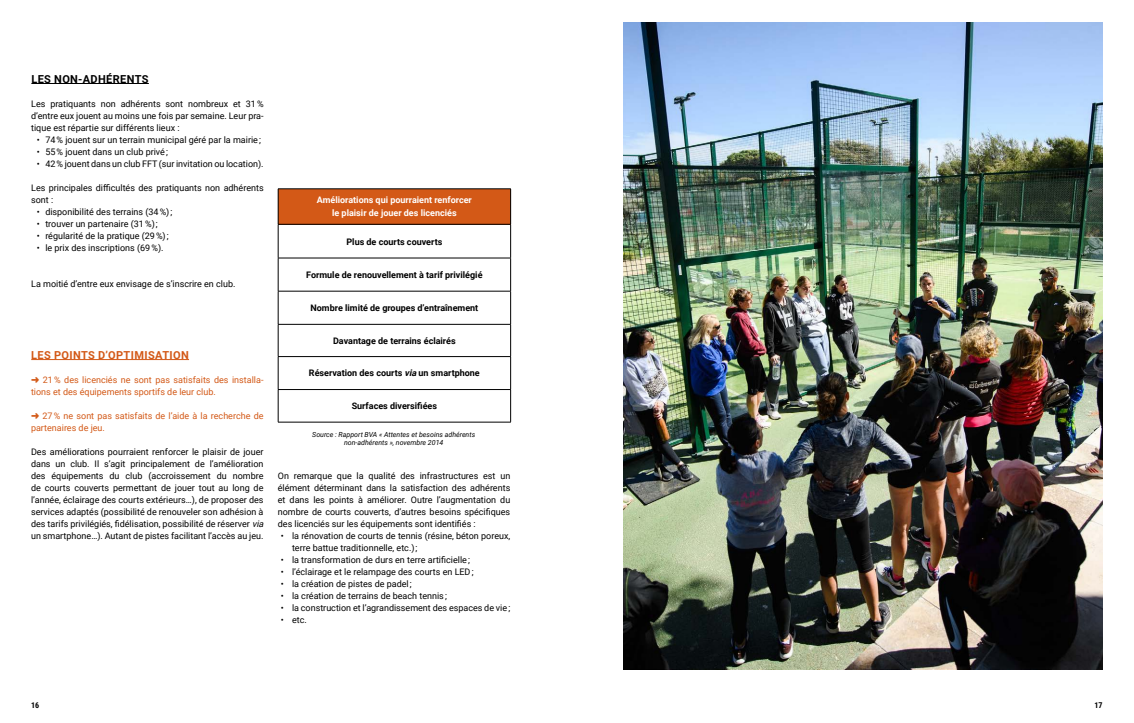
<style>
.page{position:relative;width:1134px;height:723px;background:#fff}
.page>*{position:absolute;margin:0;border:0;box-sizing:border-box;transform-origin:0 0}
.t1{font:700 11px "Roboto";letter-spacing:.035em;color:#d35917}
.t2{font:700 11px "Roboto";letter-spacing:.035em;color:#000}
.t3{font:9px/12px "Roboto";color:#000}
.t4{font:700 9px "Roboto";color:#000}
.t5{font:9px/12px "Roboto";color:#d35917}
.t6{font:700 9px/13px "Roboto";color:#fff;text-align:center}
.t7{font:700 8px "Roboto Condensed";color:#000}
.t8{font:italic 7px/8px "Roboto";color:#000;text-align:center}
.s1{font-style:italic}
</style>
<div class="page">
<hr style="left:31px;top:359px;width:158px;height:1px;background:#d35917">
<div style="left:278px;top:189px;width:233px;height:35px;background:#d35917"></div>
<hr style="left:278px;top:189px;width:233px;height:1px;background:#000">
<hr style="left:278px;top:189px;width:1px;height:35px;background:#000">
<hr style="left:510px;top:189px;width:1px;height:35px;background:#000">
<hr style="left:278px;top:224px;width:233px;height:1px;background:#000">
<hr style="left:278px;top:225px;width:1px;height:33px;background:#000">
<hr style="left:510px;top:225px;width:1px;height:33px;background:#000">
<hr style="left:278px;top:258px;width:233px;height:1px;background:#000">
<hr style="left:278px;top:258px;width:1px;height:33px;background:#000">
<hr style="left:510px;top:258px;width:1px;height:33px;background:#000">
<hr style="left:278px;top:291px;width:233px;height:1px;background:#000">
<hr style="left:278px;top:291px;width:1px;height:33px;background:#000">
<hr style="left:510px;top:291px;width:1px;height:33px;background:#000">
<hr style="left:278px;top:324px;width:233px;height:1px;background:#000">
<hr style="left:278px;top:325px;width:1px;height:31px;background:#000">
<hr style="left:510px;top:325px;width:1px;height:31px;background:#000">
<hr style="left:278px;top:356px;width:233px;height:1px;background:#000">
<hr style="left:278px;top:357px;width:1px;height:32px;background:#000">
<hr style="left:510px;top:357px;width:1px;height:32px;background:#000">
<hr style="left:278px;top:389px;width:233px;height:1px;background:#000">
<hr style="left:278px;top:390px;width:1px;height:32px;background:#000">
<hr style="left:510px;top:390px;width:1px;height:32px;background:#000">
<hr style="left:278px;top:422px;width:233px;height:1px;background:#000">
<hr style="left:31px;top:83px;width:118px;height:1px;background:#000">
<img style="left:624px;top:23px;width:479px;height:646px">
<p class="t2" style="left:31px;top:71px;width:119px">LES NON-ADHÉRENTS</p>
<p class="t3" style="left:31px;top:97px;width:234px;text-align:justify">Les pratiquants non adhérents sont nombreux et 31 % d’entre eux jouent au moins une fois par semaine. Leur pra&shy;tique est répartie sur différents lieux :</p>
<p class="t3" style="left:37px;top:133px;width:226px">• 74 % jouent sur un terrain municipal géré par la mairie ;</p>
<p class="t3" style="left:37px;top:145px;width:133px">• 55 % jouent dans un club privé ;</p>
<p class="t3" style="left:37px;top:157px;width:228px">• 42 % jouent dans un club FFT (sur invitation ou location).</p>
<p class="t3" style="left:31px;top:181px;width:234px">Les principales difficultés des pratiquants non adhérents sont :</p>
<p class="t3" style="left:37px;top:205px;width:137px">• disponibilité des terrains (34 %) ;</p>
<p class="t3" style="left:37px;top:217px;width:122px">• trouver un partenaire (31 %) ;</p>
<p class="t3" style="left:37px;top:229px;width:133px">• régularité de la pratique (29 %) ;</p>
<p class="t3" style="left:37px;top:241px;width:128px">• le prix des inscriptions (69 %).</p>
<p class="t3" style="left:31px;top:277px;width:206px">La moitié d’entre eux envisage de s’inscrire en club.</p>
<p class="t1" style="left:31px;top:347px;width:159px">LES POINTS D’OPTIMISATION</p>
<p class="t5" style="left:31px;top:373px;width:234px;text-indent:12px">21% des licenciés ne sont pas satisfaits des installa&shy;tions et des équipements sportifs de leur club.</p>
<p class="t5" style="left:31px;top:409px;width:234px;text-indent:12px">27% ne sont pas satisfaits de l’aide à la recherche de partenaires de jeu.</p>
<p class="t3" style="left:31px;top:445px;width:236px">Des améliorations pourraient renforcer le plaisir de jouer dans un club. Il s’agit principalement de l’amélioration des équipements du club (accroissement du nombre de courts couverts permettant de jouer tout au long de l’année, éclairage des courts extérieurs…), de proposer des services adaptés (possibilité de renouveler son adhésion à des tarifs privilégiés, fidélisation, possibilité de réserver <span class="s1">via </span>un smartphone…). Autant de pistes facilitant l’accès au jeu.</p>
<p class="t6" style="left:317px;top:193px;width:156px">Améliorations qui pourraient renforcer le plaisir de jouer des licenciés</p>
<p class="t4" style="left:346px;top:235px;width:97px">Plus de courts couverts</p>
<p class="t4" style="left:306px;top:268px;width:178px">Formule de renouvellement à tarif privilégié</p>
<p class="t4" style="left:310px;top:302px;width:169px">Nombre limité de groupes d’entraînement</p>
<p class="t4" style="left:333px;top:334px;width:124px">Davantage de terrains éclairés</p>
<p class="t4" style="left:309px;top:367px;width:172px">Réservation des courts <span class="s1">via</span> un smartphone</p>
<p class="t4" style="left:352px;top:400px;width:87px">Surfaces diversifiées</p>
<p class="t8" style="left:312px;top:430px;width:164px">Source : Rapport BVA « Attentes et besoins adhérents non-adhérents », novembre 2014</p>
<p class="t3" style="left:278px;top:469px;width:234px;text-align:justify">On remarque que la qualité des infrastructures est un élément déterminant dans la satisfaction des adhérents et dans les points à améliorer. Outre l’augmentation du nombre de courts couverts, d’autres besoins spécifiques des licenciés sur les équipements sont identifiés :</p>
<p class="t3" style="left:292px;top:529px;width:220px;text-indent:-11px">• la rénovation de courts de tennis (résine, béton poreux, terre battue traditionnelle, etc.) ;</p>
<p class="t3" style="left:281px;top:553px;width:191px">• la transformation de durs en terre artificielle ;</p>
<p class="t3" style="left:281px;top:565px;width:194px">• l’éclairage et le relampage des courts en LED ;</p>
<p class="t3" style="left:281px;top:577px;width:133px">• la création de pistes de padel ;</p>
<p class="t3" style="left:281px;top:589px;width:168px">• la création de terrains de beach tennis ;</p>
<p class="t3" style="left:281px;top:601px;width:231px">• la construction et l’agrandissement des espaces de vie ;</p>
<p class="t3" style="left:281px;top:613px;width:28px">• etc.</p>
<p class="t7" style="left:31px;top:700px;width:10px">16</p>
<p class="t7" style="left:1094px;top:700px;width:10px">17</p>
</div>
